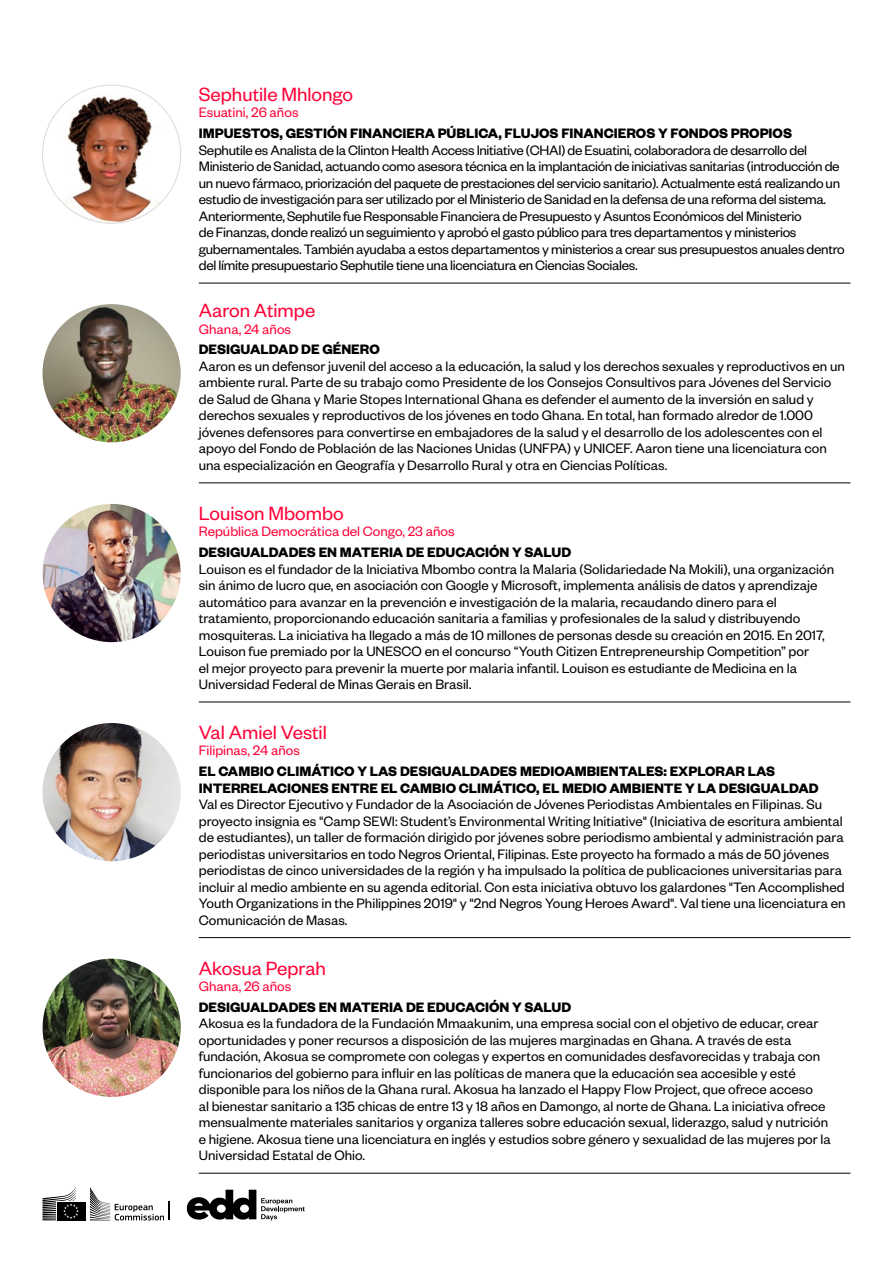
<style>
.page{position:relative;width:893px;height:1263px;background:#fff}
.page>*{position:absolute;margin:0;border:0;box-sizing:border-box;transform-origin:0 0}
.t1{font:21px "Founders Grotesk";color:#ff0338}
.t2{font:15px/16.5px "Founders Grotesk";color:#000}
.t3{font:15px/16.5px "Founders Grotesk";letter-spacing:-.02em;color:#000}
.t4{font:700 15px/16.5px "Founders Grotesk";color:#000}
.t5{font:15px "Founders Grotesk";color:#ff0338}
</style>
<div class="page">
<img style="left:43px;top:959px;width:138px;height:138px;border-radius:69px">
<hr style="left:199px;top:1173px;width:651px;height:1px;background:#000">
<img style="left:43px;top:723px;width:138px;height:138px;border-radius:69px">
<hr style="left:199px;top:937px;width:651px;height:1px;background:#000">
<img style="left:43px;top:504px;width:138px;height:138px;border-radius:69px">
<hr style="left:199px;top:702px;width:651px;height:1px;background:#000">
<img style="left:43px;top:304px;width:138px;height:138px;border-radius:69px">
<hr style="left:199px;top:483px;width:651px;height:1px;background:#000">
<img style="left:47px;top:85px;width:130px;height:138px">
<hr style="left:199px;top:283px;width:651px;height:1px;background:#000">
<svg style="left:90px;top:1187px;width:80px;height:33px"></svg>
<div style="left:57px;top:1202px;width:28px;height:18px;background:#000"></div>
<svg style="left:43px;top:1187px;width:36px;height:33px"></svg>
<svg style="left:187px;top:1190px;width:118px;height:30px"></svg>
<h1 class="t1" style="left:199px;top:82px;width:156px">Sephutile Mhlongo</h1>
<p class="t5" style="left:199px;top:103px;width:101px">Esuatini, 26 años</p>
<p class="t4" style="left:199px;top:124px;width:595px">IMPUESTOS, GESTIÓN FINANCIERA PÚBLICA, FLUJOS FINANCIEROS Y FONDOS PROPIOS</p>
<p class="t3" style="left:199px;top:141px;width:647px">Sephutile es Analista de la Clinton Health Access Initiative (CHAI) de Esuatini, colaboradora de desarrollo del Ministerio de Sanidad, actuando como asesora técnica en la implantación de iniciativas sanitarias (introducción de un nuevo fármaco, priorización del paquete de prestaciones del servicio sanitario). Actualmente está realizando un estudio de investigación para ser utilizado por el Ministerio de Sanidad en la defensa de una reforma del sistema.<br>Anteriormente, Sephutile fue Responsable Financiera de Presupuesto y Asuntos Económicos del Ministerio<br>de Finanzas, donde realizó un seguimiento y aprobó el gasto público para tres departamentos y ministerios gubernamentales. También ayudaba a estos departamentos y ministerios a crear sus presupuestos anuales dentro del límite presupuestario Sephutile tiene una licenciatura en Ciencias Sociales.</p>
<h1 class="t1" style="left:199px;top:298px;width:118px">Aaron Atimpe</h1>
<p class="t5" style="left:199px;top:320px;width:94px">Ghana, 24 años</p>
<p class="t4" style="left:199px;top:341px;width:183px">DESIGUALDAD DE GÉNERO</p>
<p class="t2" style="left:199px;top:357px;width:648px">Aaron es un defensor juvenil del acceso a la educación, la salud y los derechos sexuales y reproductivos en un ambiente rural. Parte de su trabajo como Presidente de los Consejos Consultivos para Jóvenes del Servicio de Salud de Ghana y Marie Stopes International Ghana es defender el aumento de la inversión en salud y derechos sexuales y reproductivos de los jóvenes en todo Ghana. En total, han formado alredor de 1.000 jóvenes defensores para convertirse en embajadores de la salud y el desarrollo de los adolescentes con el apoyo del Fondo de Población de las Naciones Unidas (UNFPA) y UNICEF. Aaron tiene una licenciatura con una especialización en Geografía y Desarrollo Rural y otra en Ciencias Políticas.</p>
<h1 class="t1" style="left:199px;top:500px;width:147px">Louison Mbombo</h1>
<p class="t5" style="left:199px;top:522px;width:257px">República Democrática del Congo, 23 años</p>
<p class="t4" style="left:199px;top:543px;width:374px">DESIGUALDADES EN MATERIA DE EDUCACIÓN Y SALUD</p>
<p class="t2" style="left:199px;top:560px;width:637px">Louison es el fundador de la Iniciativa Mbombo contra la Malaria (Solidariedade Na Mokili), una organización sin ánimo de lucro que, en asociación con Google y Microsoft, implementa análisis de datos y aprendizaje automático para avanzar en la prevención e investigación de la malaria, recaudando dinero para el tratamiento, proporcionando educación sanitaria a familias y profesionales de la salud y distribuyendo mosquiteras. La iniciativa ha llegado a más de 10 millones de personas desde su creación en 2015. En 2017, Louison fue premiado por la UNESCO en el concurso “Youth Citizen Entrepreneurship Competition” por<br>el mejor proyecto para prevenir la muerte por malaria infantil. Louison es estudiante de Medicina en la Universidad Federal de Minas Gerais en Brasil.</p>
<h1 class="t1" style="left:199px;top:719px;width:130px">Val Amiel Vestil</h1>
<p class="t5" style="left:199px;top:741px;width:103px">Filipinas, 24 años</p>
<p class="t4" style="left:199px;top:762px;width:621px">EL CAMBIO CLIMÁTICO Y LAS DESIGUALDADES MEDIOAMBIENTALES: EXPLORAR LAS<br>INTERRELACIONES ENTRE EL CAMBIO CLIMÁTICO, EL MEDIO AMBIENTE Y LA DESIGUALDAD</p>
<p class="t2" style="left:199px;top:795px;width:648px">Val es Director Ejecutivo y Fundador de la Asociación de Jóvenes Periodistas Ambientales en Filipinas. Su proyecto insignia es "Camp SEWI: Student’s Environmental Writing Initiative" (Iniciativa de escritura ambiental de estudiantes), un taller de formación dirigido por jóvenes sobre periodismo ambiental y administración para periodistas universitarios en todo Negros Oriental, Filipinas. Este proyecto ha formado a más de 50 jóvenes periodistas de cinco universidades de la región y ha impulsado la política de publicaciones universitarias para incluir al medio ambiente en su agenda editorial. Con esta iniciativa obtuvo los galardones "Ten Accomplished Youth Organizations in the Philippines 2019" y "2nd Negros Young Heroes Award". Val tiene una licenciatura en Comunicación de Masas.</p>
<h1 class="t1" style="left:199px;top:955px;width:129px">Akosua Peprah</h1>
<p class="t5" style="left:199px;top:977px;width:94px">Ghana, 26 años</p>
<p class="t4" style="left:199px;top:998px;width:374px">DESIGUALDADES EN MATERIA DE EDUCACIÓN Y SALUD</p>
<p class="t2" style="left:199px;top:1014px;width:633px">Akosua es la fundadora de la Fundación Mmaakunim, una empresa social con el objetivo de educar, crear oportunidades y poner recursos a disposición de las mujeres marginadas en Ghana. A través de esta fundación, Akosua se compromete con colegas y expertos en comunidades desfavorecidas y trabaja con funcionarios del gobierno para influir en las políticas de manera que la educación sea accesible y esté disponible para los niños de la Ghana rural. Akosua ha lanzado el Happy Flow Project, que ofrece acceso<br>al bienestar sanitario a 135 chicas de entre 13 y 18 años en Damongo, al norte de Ghana. La iniciativa ofrece mensualmente materiales sanitarios y organiza talleres sobre educación sexual, liderazgo, salud y nutrición e higiene. Akosua tiene una licenciatura en inglés y estudios sobre género y sexualidad de las mujeres por la Universidad Estatal de Ohio.</p>
</div>
